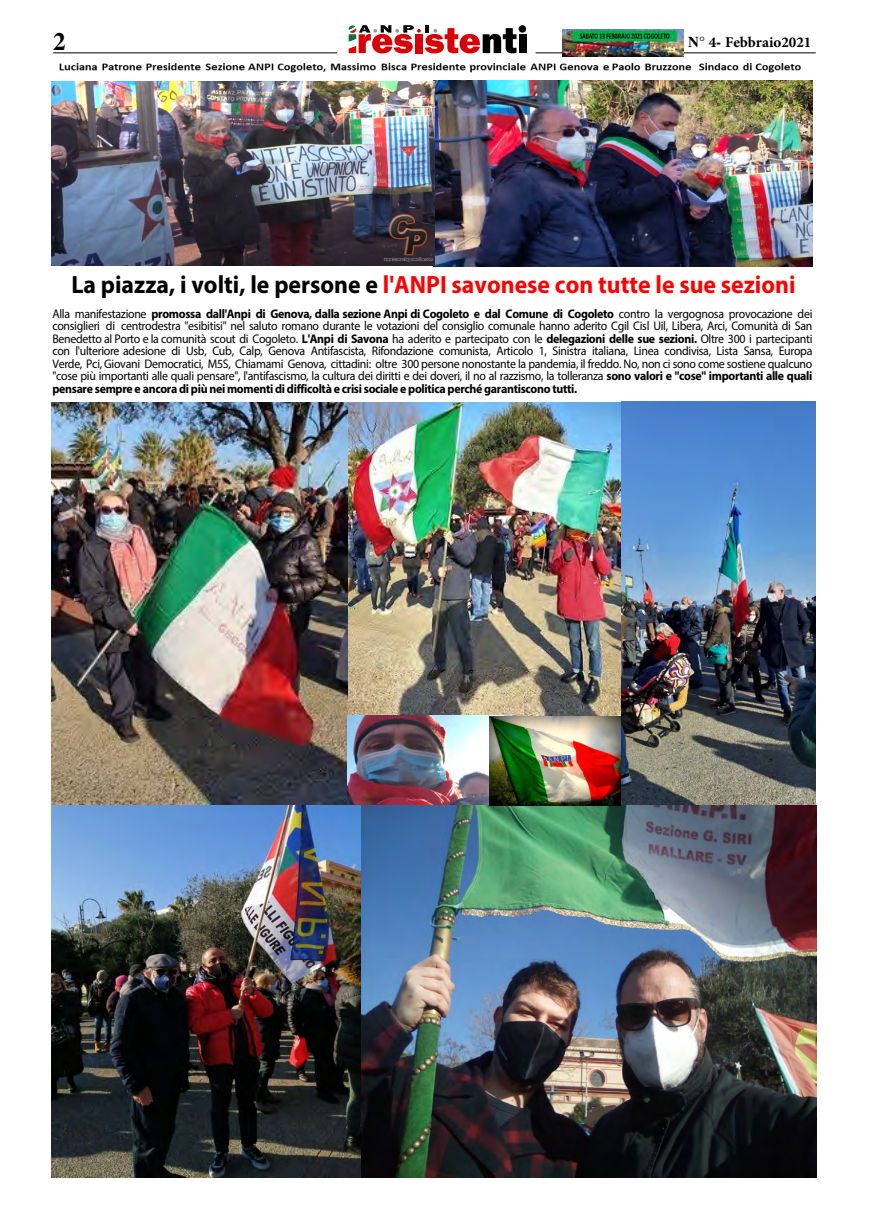
<style>
.page{position:relative;width:869px;height:1223px;background:#fff}
.page>*{position:absolute;margin:0;border:0;box-sizing:border-box;transform-origin:0 0}
.t1{font:700 25px "Myriad Pro";color:#f00;scale:.95 1}
.t2{font:700 25px "Times LT Std";color:#000}
.t3{font:700 15px "Minion Pro";color:#000}
.t4{font:12.5px/12.5px "Myriad Pro";letter-spacing:-.025em;color:#000;text-align:justify;scale:.95 1}
.s1{font-family:"Times LT Std"}
.s2{color:#000}
.s3{font-weight:700}
</style>
<div class="page">
<hr style="left:53px;top:53px;width:284px;height:1px;background:#000">
<hr style="left:535px;top:53px;width:280px;height:1px;background:#000">
<div style="left:518px;top:34px;width:8px;height:19px;background:#000"></div>
<svg style="left:348px;top:25px;width:169px;height:29px"></svg>
<div style="left:518px;top:25px;width:8px;height:8px;background:#000;border-radius:50%"></div>
<img style="left:562px;top:30px;width:121px;height:27px">
<img style="left:348px;top:402px;width:272px;height:313px">
<img style="left:52px;top:81px;width:760px;height:185px">
<img style="left:52px;top:402px;width:296px;height:402px">
<img style="left:347px;top:716px;width:142px;height:89px">
<img style="left:52px;top:805px;width:763px;height:372px">
<img style="left:620px;top:401px;width:195px;height:405px">
<img style="left:489px;top:716px;width:131px;height:89px">
<img style="left:59px;top:63px;width:742px;height:10px">
<h1 class="t2" style="left:53px;top:26px;width:14px">2</h1>
<p class="t3" style="left:687px;top:31px;width:125px"><span class="s1">N°</span> 4<span class="s1">-</span> Febbraio2021</p>
<h1 class="t1" style="left:71px;top:268px;width:763px"><span class="s2">La piazza, i volti, le persone e</span> l'ANPI savonese con tutte le sue sezioni</h1>
<p class="t4" style="left:52px;top:307px;width:801px">Alla manifestazione <span class="s3">promossa dall'Anpi di Genova, dalla sezione Anpi di Cogoleto e dal Comune di Cogoleto</span> contro la vergognosa provocazione dei consiglieri di centrodestra "esibitisi" nel saluto romano durante le votazioni del consiglio comunale hanno aderito Cgil Cisl Uil, Libera, Arci, Comunità di San Benedetto al Porto e la comunità scout di Cogoleto. <span class="s3">L'Anpi di Savona</span> ha aderito e partecipato con le <span class="s3">delegazioni delle sue sezioni.</span> Oltre 300 i partecipanti con l'ulteriore adesione di Usb, Cub, Calp, Genova Antifascista, Rifondazione comunista, Articolo 1, Sinistra italiana, Linea condivisa, Lista Sansa, Europa Verde, Pci, Giovani Democratici, M5S, Chiamami Genova, cittadini: oltre 300 persone nonostante la pandemia, il freddo. No, non ci sono come sostiene qualcuno "cose più importanti alle quali pensare", l'antifascismo, la cultura dei diritti e dei doveri, il no al razzismo, la tolleranza <span class="s3">sono valori e "cose" importanti alle quali pensare sempre e ancora di più nei momenti di difficoltà e crisi sociale e politica perché garantiscono tutti.</span></p>
</div>
